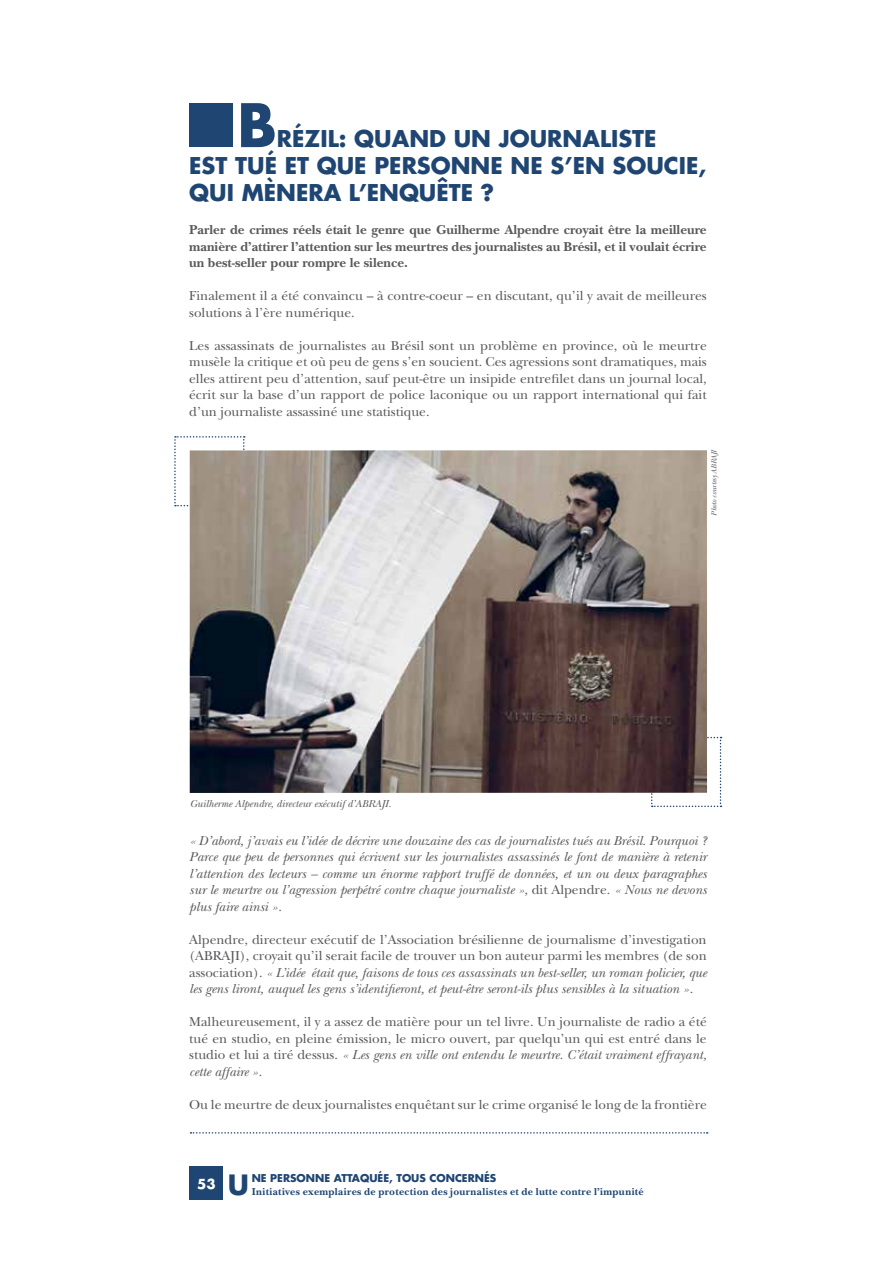
<style>
.page{position:relative;width:893px;height:1263px;background:#fff}
.page>*{position:absolute;margin:0;border:0;box-sizing:border-box;transform-origin:0 0}
.t1{font:700 58.35px "Futura";color:#1f4572}
.t2{font:700 22.5px/27px "Futura";color:#1f4572}
.t3{font:13.5px/16.5px "New Baskerville";color:#58595b;text-align:justify}
.t4{font:italic 13.5px/16.5px "New Baskerville";color:#58595b;text-align:justify}
.t5{font:700 13.5px/16.5px "New Baskerville";color:#58595b;text-align:justify}
.t6{font:700 13.5px "Futura";color:#fff}
.t7{font:700 10.5px "New Baskerville";letter-spacing:.03em;color:#1f4572}
.t8{font:italic 10.5px "New Baskerville";color:#58595b}
.t9{font:700 10.5px "Futura";color:#1f4572}
.t10{font:italic 7.5px "New Baskerville";color:#58595b}
.s1{font-style:normal}
.s2{font-style:italic}
.s3{font-size:27.15px;color:#1f4572}
</style>
<div class="page">
<div style="left:189px;top:103px;width:44px;height:44px;background:#1f4572"></div>
<svg style="left:174px;top:436px;width:71px;height:70px"></svg>
<svg style="left:651px;top:737px;width:70px;height:70px"></svg>
<img style="left:190px;top:450px;width:517px;height:343px">
<svg style="left:191px;top:1132px;width:517px;height:1px"></svg>
<div style="left:190px;top:1167px;width:33px;height:33px;background:#1f4572"></div>
<h1 class="t1" style="left:237px;top:85px;width:41px">B</h1>
<h2 class="t2" style="left:189px;top:125px;width:518px;text-indent:88px">RÉZIL: QUAND UN JOURNALISTE<br>EST TUÉ ET QUE PERSONNE NE S’EN SOUCIE,<br>QUI MÈNERA L’ENQUÊTE ?</h2>
<p class="t5" style="left:189px;top:222px;width:519px">Parler de crimes réels était le genre que Guilherme Alpendre croyait être la meilleure manière d’attirer l’attention sur les meurtres des journalistes au Brésil, et il voulait écrire un best-seller pour rompre le silence.</p>
<p class="t3" style="left:189px;top:288px;width:519px">Finalement il a été convaincu – à contre-coeur – en discutant, qu’il y avait de meilleures solutions à l’ère numérique.</p>
<p class="t3" style="left:189px;top:337px;width:519px">Les assassinats de journalistes au Brésil sont un problème en province, où le meurtre musèle la critique et où peu de gens s’en soucient. Ces agressions sont dramatiques, mais elles attirent peu d’attention, sauf peut-être un insipide entrefilet dans un journal local, écrit sur la base d’un rapport de police laconique ou un rapport international qui fait d’un journaliste assassiné une statistique.</p>
<p class="t8" style="left:190px;top:797px;width:203px">Guilherme Alpendre, directeur exécutif d’ABRAJI.</p>
<p class="t10" style="left:710px;top:515px;width:68px;rotate:-90deg">Photo courtesy ABRAJI</p>
<p class="t4" style="left:189px;top:832px;width:519px">« D’abord, j’avais eu l’idée de décrire une douzaine des cas de journalistes tués au Brésil. Pourquoi ?<br>Parce que peu de personnes qui écrivent sur les journalistes assassinés le font de manière à retenir l’attention des lecteurs – comme un énorme rapport truffé de données, et un ou deux paragraphes sur le meurtre ou l’agression perpétré contre chaque journaliste »<span class="s1">, dit Alpendre.</span> « Nous ne devons plus faire ainsi ».</p>
<p class="t3" style="left:189px;top:931px;width:519px">Alpendre, directeur exécutif de l’Association brésilienne de journalisme d’investigation (ABRAJI), croyait qu’il serait facile de trouver un bon auteur parmi les membres (de son association). <span class="s2">« L’idée était que, faisons de tous ces assassinats un best-seller, un roman policier, que les gens liront, auquel les gens s’identifieront, et peut-être seront-ils plus sensibles à la situation ».</span></p>
<p class="t3" style="left:189px;top:1014px;width:519px">Malheureusement, il y a assez de matière pour un tel livre. Un journaliste de radio a été tué en studio, en pleine émission, le micro ouvert, par quelqu’un qui est entré dans le studio et lui a tiré dessus. <span class="s2">« Les gens en ville ont entendu le meurtre. C’était vraiment effrayant, cette affaire ».</span></p>
<p class="t3" style="left:189px;top:1096px;width:519px">Ou le meurtre de deux journalistes enquêtant sur le crime organisé le long de la frontière</p>
<p class="t6" style="left:197px;top:1174px;width:53px">53 <span class="s3">U</span></p>
<p class="t9" style="left:252px;top:1171px;width:246px">NE PERSONNE ATTAQUÉE, TOUS CONCERNÉS</p>
<p class="t7" style="left:252px;top:1185px;width:394px">Initiatives exemplaires de protection des journalistes et de lutte contre l’impunité</p>
</div>
